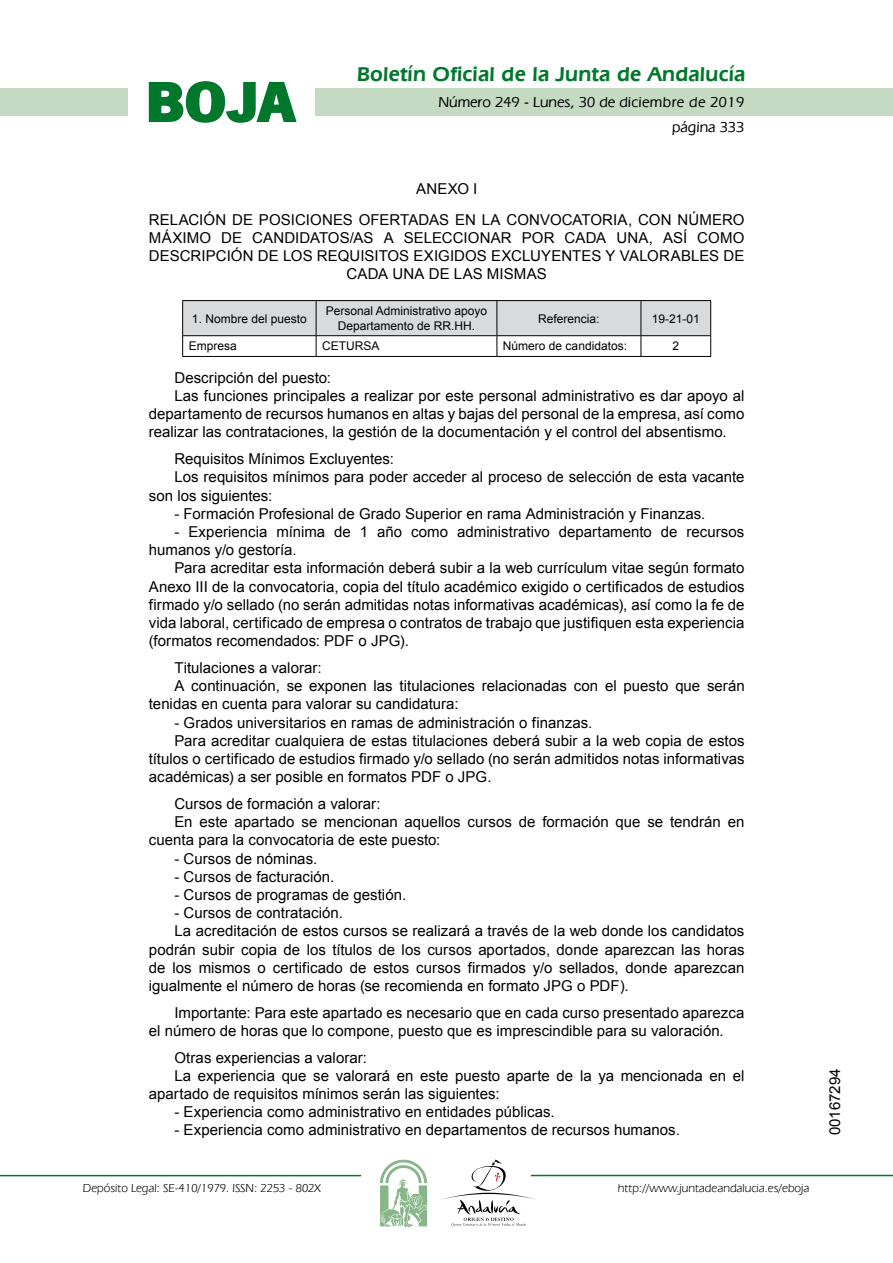
<style>
.page{position:relative;width:893px;height:1263px;background:#fff}
.page>*{position:absolute;margin:0;border:0;box-sizing:border-box;transform-origin:0 0}
.t1{font:700 57.75px "News Got T";color:#00782c;scale:1.14 1}
.t2{font:600 21px "Eras IT Cby BT";letter-spacing:.01em;color:#00782c}
.t3{font:15px/18.1px "Arial";color:#000;text-align:center}
.t4{font:500 15px/24.5px "Eras IT Cby BT";color:#000;text-align:right}
.t5{font:12px/14.4px "Arial";color:#000;text-align:center}
.t6{font:12px "Eras IT Cby BT";color:#000}
</style>
<div class="page">
<div style="left:315px;top:88px;width:577px;height:28px;background:#c5dac3"></div>
<div style="left:0;top:88px;width:128px;height:28px;background:#c5dac3"></div>
<hr style="left:0;top:1175px;width:361px;height:1px;background:#00782c">
<hr style="left:531px;top:1175px;width:361px;height:1px;background:#00782c">
<svg style="left:148px;top:81px;width:149px;height:42px"></svg>
<svg style="left:380px;top:1159px;width:47px;height:68px"></svg>
<svg style="left:442px;top:1159px;width:100px;height:67px"></svg>
<hr style="left:182px;top:300px;width:134px;height:1px;background:#000">
<hr style="left:316px;top:300px;width:181px;height:1px;background:#000">
<hr style="left:497px;top:300px;width:144px;height:1px;background:#000">
<hr style="left:641px;top:300px;width:70px;height:1px;background:#000">
<svg style="left:182px;top:301px;width:529px;height:55px"></svg>
<hr style="left:182px;top:356px;width:134px;height:1px;background:#000">
<hr style="left:316px;top:356px;width:181px;height:1px;background:#000">
<hr style="left:497px;top:356px;width:144px;height:1px;background:#000">
<hr style="left:641px;top:356px;width:70px;height:1px;background:#000">
<h1 class="t1" style="left:145px;top:68px;width:133px">BOJA</h1>
<h2 class="t2" style="left:357px;top:62px;width:390px">Boletín Oficial de la Junta de Andalucía</h2>
<p class="t4" style="left:438px;top:90px;width:307px">Número 249 - Lunes, 30 de diciembre de 2019 página 333</p>
<p class="t3" style="left:149px;top:173px;width:597px;line-height:30.8px">ANEXO I<br>RELACIÓN DE POSICIONES OFERTADAS EN LA CONVOCATORIA, CON NÚMERO</p>
<p class="t3" style="left:149px;top:229px;width:597px">MÁXIMO DE CANDIDATOS/AS A SELECCIONAR POR CADA UNA, ASÍ COMO<br>DESCRIPCIÓN DE LOS REQUISITOS EXIGIDOS EXCLUYENTES Y VALORABLES DE<br>CADA UNA DE LAS MISMAS</p>
<p class="t5" style="left:192px;top:311px;width:116px">1. Nombre del puesto</p>
<p class="t5" style="left:326px;top:304px;width:163px">Personal Administrativo apoyo<br>Departamento de RR.HH.</p>
<p class="t5" style="left:538px;top:311px;width:63px">Referencia:</p>
<p class="t5" style="left:651px;top:311px;width:50px">19-21-01</p>
<p class="t5" style="left:189px;top:339px;width:50px">Empresa</p>
<p class="t5" style="left:322px;top:339px;width:59px">CETURSA</p>
<p class="t5" style="left:503px;top:339px;width:126px">Número de candidatos:</p>
<p class="t5" style="left:672px;top:339px;width:8px">2</p>
<p class="t3" style="left:174px;top:369px;width:158px">Descripción del puesto:</p>
<p class="t3" style="left:174px;top:387px;width:571px">Las funciones principales a realizar por este personal administrativo es dar apoyo al</p>
<p class="t3" style="left:149px;top:405px;width:597px">departamento de recursos humanos en altas y bajas del personal de la empresa, así como</p>
<p class="t3" style="left:149px;top:423px;width:579px">realizar las contrataciones, la gestión de la documentación y el control del absentismo.</p>
<p class="t3" style="left:174px;top:450px;width:221px">Requisitos Mínimos Excluyentes:</p>
<p class="t3" style="left:174px;top:468px;width:571px">Los requisitos mínimos para poder acceder al proceso de selección de esta vacante</p>
<p class="t3" style="left:149px;top:486px;width:125px">son los siguientes:</p>
<p class="t3" style="left:174px;top:505px;width:532px">- Formación Profesional de Grado Superior en rama Administración y Finanzas.</p>
<p class="t3" style="left:149px;top:523px;width:597px;text-align:left;text-indent:26px">- Experiencia mínima de 1 año como administrativo departamento de recursos humanos y/o gestoría.</p>
<p class="t3" style="left:149px;top:559px;width:597px;text-align:justify;text-indent:26px">Para acreditar esta información deberá subir a la web currículum vitae según formato Anexo III de la convocatoria, copia del título académico exigido o certificados de estudios firmado y/o sellado (no serán admitidas notas informativas académicas), así como la fe de vida laboral, certificado de empresa o contratos de trabajo que justifiquen esta experiencia (formatos recomendados: PDF o JPG).</p>
<p class="t3" style="left:174px;top:659px;width:149px">Titulaciones a valorar:</p>
<p class="t3" style="left:174px;top:677px;width:571px">A continuación, se exponen las titulaciones relacionadas con el puesto que serán</p>
<p class="t3" style="left:149px;top:695px;width:311px">tenidas en cuenta para valorar su candidatura:</p>
<p class="t3" style="left:174px;top:713px;width:419px">- Grados universitarios en ramas de administración o finanzas.</p>
<p class="t3" style="left:174px;top:732px;width:571px">Para acreditar cualquiera de estas titulaciones deberá subir a la web copia de estos</p>
<p class="t3" style="left:149px;top:750px;width:597px">títulos o certificado de estudios firmado y/o sellado (no serán admitidos notas informativas</p>
<p class="t3" style="left:149px;top:768px;width:344px">académicas) a ser posible en formatos PDF o JPG.</p>
<p class="t3" style="left:174px;top:795px;width:208px">Cursos de formación a valorar:</p>
<p class="t3" style="left:174px;top:813px;width:571px">En este apartado se mencionan aquellos cursos de formación que se tendrán en</p>
<p class="t3" style="left:149px;top:831px;width:293px">cuenta para la convocatoria de este puesto:</p>
<p class="t3" style="left:174px;top:849px;width:144px">- Cursos de nóminas.</p>
<p class="t3" style="left:174px;top:868px;width:161px">- Cursos de facturación.</p>
<p class="t3" style="left:174px;top:886px;width:233px">- Cursos de programas de gestión.</p>
<p class="t3" style="left:174px;top:904px;width:170px">- Cursos de contratación.</p>
<p class="t3" style="left:174px;top:922px;width:571px">La acreditación de estos cursos se realizará a través de la web donde los candidatos</p>
<p class="t3" style="left:149px;top:940px;width:597px">podrán subir copia de los títulos de los cursos aportados, donde aparezcan las horas</p>
<p class="t3" style="left:149px;top:959px;width:597px">de los mismos o certificado de estos cursos firmados y/o sellados, donde aparezcan</p>
<p class="t3" style="left:149px;top:977px;width:481px">igualmente el número de horas (se recomienda en formato JPG o PDF).</p>
<p class="t3" style="left:149px;top:1004px;width:597px;text-align:left;text-indent:26px">Importante: Para este apartado es necesario que en cada curso presentado aparezca el número de horas que lo compone, puesto que es imprescindible para su valoración.</p>
<p class="t3" style="left:174px;top:1048px;width:194px">Otras experiencias a valorar:</p>
<p class="t3" style="left:174px;top:1067px;width:571px">La experiencia que se valorará en este puesto aparte de la ya mencionada en el</p>
<p class="t3" style="left:149px;top:1085px;width:352px">apartado de requisitos mínimos serán las siguientes:</p>
<p class="t3" style="left:174px;top:1103px;width:382px">- Experiencia como administrativo en entidades públicas.</p>
<p class="t3" style="left:174px;top:1121px;width:507px">- Experiencia como administrativo en departamentos de recursos humanos.</p>
<p class="t6" style="left:83px;top:1181px;width:239px">Depósito Legal: SE-410/1979. ISSN: 2253 - 802X</p>
<p class="t6" style="left:618px;top:1181px;width:193px">http://www.juntadeandalucia.es/eboja</p>
<p class="t3" style="left:826px;top:1135px;width:68px;rotate:-90deg">00167294</p>
</div>
